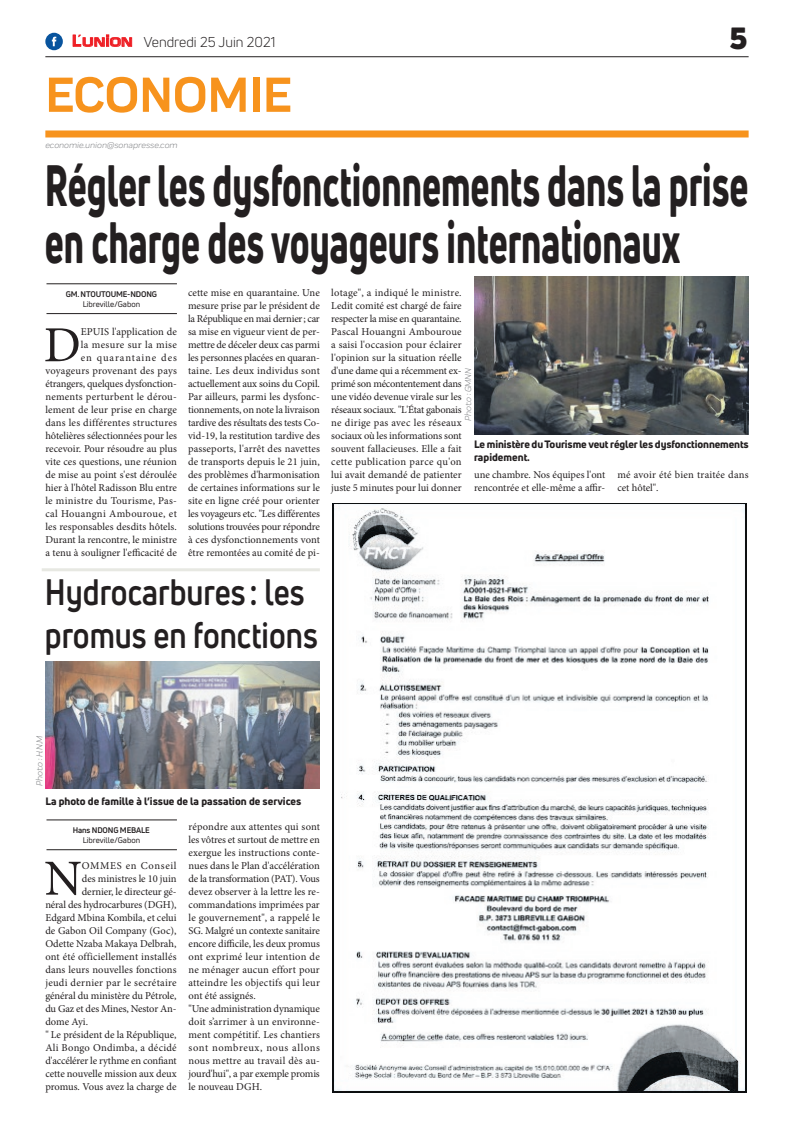
<style>
.page{position:relative;width:794px;height:1129px;background:#fff}
.page>*{position:absolute;margin:0;border:0;box-sizing:border-box;transform-origin:0 0}
.t1{font:800 57px/57px "Uni Neue";color:#231f20;scale:.63 1}
.t2{font:700 51px "Praktika";color:#f7931d}
.t3{font:50.5px "Minion Pro";color:#231f20}
.t4{font:700 36px/43.2px "Uni Neue";color:#231f20;scale:.85 1}
.t5{font:900 30px "Uni Neue";color:#231f20}
.t6{font:14px "Uni Neue";color:#231f20}
.t7{font:10.5px/13px "Minion Pro";color:#231f20}
.t8{font:800 10.5px/12.6px "Uni Neue";letter-spacing:-.01em;color:#231f20}
.t9{font:10.5px "Minion Pro";letter-spacing:.025em;color:#231f20}
.t10{font:10.5px "Minion Pro";letter-spacing:.02em;color:#231f20}
.t11{font:10.5px "Minion Pro";letter-spacing:.06em;color:#231f20}
.t12{font:italic 9px "Praktika";color:#818386}
.t13{font:700 8px "Uni Neue";letter-spacing:-.02em;color:#231f20}
.t14{font:8px "Uni Neue";color:#231f20}
.s1{font-family:"Eurostile";font-weight:600;font-size:15px;color:#ee1d23}
.s2{font-family:"Eurostile";font-weight:600;font-size:11.4px;color:#ee1d23}
</style>
<div class="page">
<div style="left:45px;top:130px;width:703px;height:7px;background:#f7931d"></div>
<hr style="left:45px;top:56px;width:703px;height:1px;background:#231f20">
<svg style="left:72px;top:34px;width:60px;height:13px"></svg>
<div style="left:45px;top:33px;width:18px;height:17px;background:#08549e;border-radius:50%"></div>
<svg style="left:52px;top:37px;width:4px;height:9px"></svg>
<img style="left:333px;top:503px;width:414px;height:588px">
<hr style="left:46px;top:313px;width:131px;height:1px;background:#231f20">
<hr style="left:46px;top:283px;width:131px;height:1px;background:#231f20">
<img style="left:474px;top:276px;width:274px;height:158px">
<hr style="left:46px;top:849px;width:131px;height:1px;background:#231f20">
<hr style="left:46px;top:819px;width:131px;height:1px;background:#231f20">
<img style="left:45px;top:661px;width:275px;height:127px">
<hr style="left:42px;top:568px;width:278px;height:3px;background:#e7e8e2">
<h3 class="t6" style="left:72px;top:33px;width:205px"><span class="s1">L</span><span class="s2">UNION</span> Vendredi 25 Juin 2021</h3>
<h2 class="t2" style="left:45px;top:54px;width:248px">ECONOMIE</h2>
<p class="t12" style="left:45px;top:139px;width:134px">economie.union@sonapresse.com</p>
<h3 class="t5" style="left:729px;top:17px;width:19px">5</h3>
<h1 class="t1" style="left:45px;top:156px;width:1118px">Régler les dysfonctionnements dans la prise en charge des voyageurs internationaux</h1>
<p class="t13" style="left:66px;top:289px;width:93px">GM. NTOUTOUME-NDONG</p>
<p class="t14" style="left:83px;top:299px;width:59px">Libreville/Gabon</p>
<p class="t7" style="left:188px;top:286px;width:133px;text-align:justify">cette mise en quarantaine. Une mesure prise par le président de la République en mai dernier; car sa mise en vigueur vient de per&shy;mettre de déceler deux cas parmi les personnes placées en quaran&shy;taine. Les deux individus sont actuellement aux soins du Copil.<br>Par ailleurs, parmi les dysfonc&shy;tionnements, on note la livraison tardive des résultats des tests Co&shy;vid-19, la restitution tardive des passeports, l'arrêt des navettes de transports depuis le 21 juin, des problèmes d'harmonisation de certaines informations sur le site en ligne créé pour orienter les voyageurs etc. "Les différentes solutions trouvées pour répondre à ces dysfonctionnements vont être remontées au comité de pi-</p>
<p class="t7" style="left:331px;top:286px;width:132px;text-align:justify">lotage", a indiqué le ministre.<br>Ledit comité est chargé de faire respecter la mise en quarantaine.<br>Pascal Houangni Ambouroue a saisi l'occasion pour éclairer l'opinion sur la situation réelle d'une dame qui a récemment ex&shy;primé son mécontentement dans une vidéo devenue virale sur les réseaux sociaux. "L'État gabonais ne dirige pas avec les réseaux sociaux où les informations sont souvent fallacieuses. Elle a fait cette publication parce qu'on lui avait demandé de patienter juste 5 minutes pour lui donner</p>
<p class="t7" style="left:45px;top:325px;width:133px;text-align:right">EPUIS l'application de<br>la mesure sur la mise<br>en quarantaine des voyageurs provenant des pays étrangers, quelques dysfonction&shy;nements perturbent le dérou&shy;lement de leur prise en charge dans les différentes structures hôtelières sélectionnées pour les recevoir. Pour résoudre au plus vite ces questions, une réunion de mise au point s'est déroulée hier à l'hôtel Radisson Blu entre le ministre du Tourisme, Pas&shy;cal Houangni Ambouroue, et les responsables desdits hôtels.<br>Durant la rencontre, le ministre a tenu à souligner l'efficacité de</p>
<h3 class="t3" style="left:44px;top:311px;width:39px">D</h3>
<p class="t12" style="left:462px;top:420px;width:54px;rotate:-90deg">Photo : GMNN</p>
<p class="t8" style="left:474px;top:438px;width:276px">Le ministère du Tourisme veut régler les dysfonctionnements rapidement.</p>
<p class="t7" style="left:474px;top:468px;width:133px">une chambre. Nos équipes l'ont rencontrée et elle-même a affir-</p>
<p class="t7" style="left:617px;top:468px;width:133px">mé avoir été bien traitée dans cet hôtel".</p>
<h3 class="t4" style="left:45px;top:569px;width:323px">Hydrocarbures : les promus en fonctions</h3>
<p class="t12" style="left:33px;top:785px;width:51px;rotate:-90deg">Photo : H.N.M</p>
<p class="t8" style="left:45px;top:794px;width:257px">La photo de famille à l’issue de la passation de services</p>
<p class="t13" style="left:73px;top:824px;width:78px">Hans NDONG MEBALE</p>
<p class="t14" style="left:83px;top:835px;width:59px">Libreville/Gabon</p>
<h3 class="t3" style="left:44px;top:844px;width:39px">N</h3>
<p class="t11" style="left:82px;top:858px;width:96px">OMMES en Conseil</p>
<p class="t7" style="left:82px;top:871px;width:96px">des ministres le 10 juin</p>
<p class="t7" style="left:82px;top:884px;width:96px">dernier, le directeur gé-</p>
<p class="t7" style="left:45px;top:897px;width:133px">néral des hydrocarbures (DGH),</p>
<p class="t7" style="left:45px;top:910px;width:133px">Edgard Mbina Kombila, et celui</p>
<p class="t7" style="left:45px;top:923px;width:133px">de Gabon Oil Company (Goc),</p>
<p class="t7" style="left:45px;top:936px;width:133px">Odette Nzaba Makaya Delbrah,</p>
<p class="t7" style="left:45px;top:949px;width:133px">ont été officiellement installés</p>
<p class="t7" style="left:45px;top:962px;width:133px">dans leurs nouvelles fonctions</p>
<p class="t9" style="left:45px;top:975px;width:133px">jeudi dernier par le secrétaire</p>
<p class="t7" style="left:45px;top:988px;width:133px">général du ministère du Pétrole,</p>
<p class="t7" style="left:45px;top:1001px;width:133px">du Gaz et des Mines, Nestor An-</p>
<p class="t7" style="left:45px;top:1014px;width:44px">dome Ayi.</p>
<p class="t7" style="left:45px;top:1027px;width:133px">" Le président de la République,</p>
<p class="t10" style="left:45px;top:1040px;width:133px">Ali Bongo Ondimba, a décidé</p>
<p class="t7" style="left:45px;top:1053px;width:133px">d'accélérer le rythme en confiant</p>
<p class="t7" style="left:45px;top:1066px;width:133px">cette nouvelle mission aux deux</p>
<p class="t7" style="left:45px;top:1079px;width:133px">promus. Vous avez la charge de</p>
<p class="t7" style="left:189px;top:819px;width:133px">répondre aux attentes qui sont les vôtres et surtout de mettre en exergue les instructions conte&shy;nues dans le Plan d'accélération de la transformation (PAT). Vous devez observer à la lettre les re&shy;commandations imprimées par le gouvernement", a rappelé le<br>SG. Malgré un contexte sanitaire encore difficile, les deux promus ont exprimé leur intention de ne ménager aucun effort pour atteindre les objectifs qui leur ont été assignés.<br>"Une administration dynamique doit s’arrimer à un environne&shy;ment compétitif. Les chantiers sont nombreux, nous allons nous mettre au travail dès au&shy;jourd'hui", a par exemple promis le nouveau DGH.</p>
</div>
